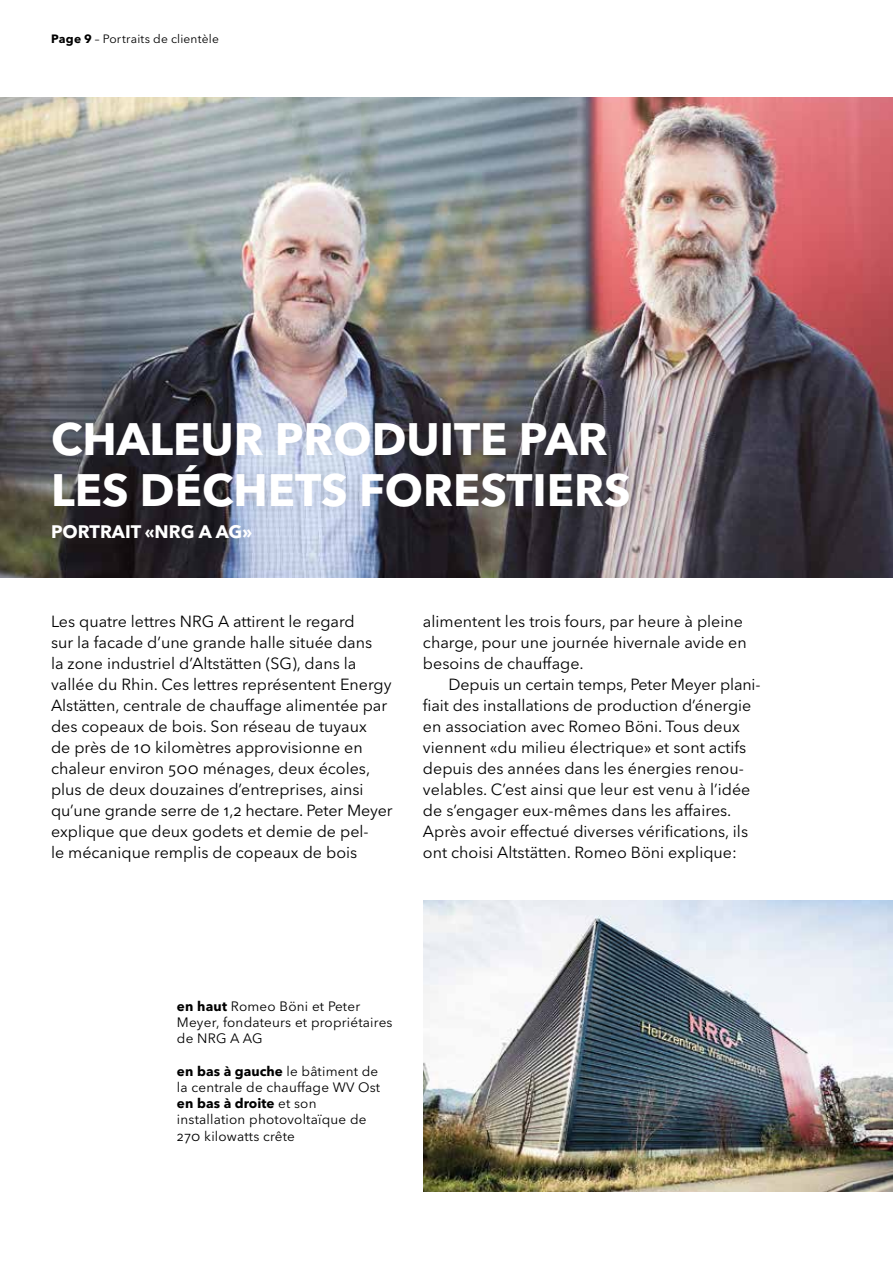
<style>
.page{position:relative;width:893px;height:1263px;background:#fff}
.page>*{position:absolute;margin:0;border:0;box-sizing:border-box;transform-origin:0 0}
.t1{font:700 45px/51px "Avenir Next LT Pro";color:#fff}
.t2{font:700 18px "Avenir Next LT Pro";color:#fff}
.t3{font:16.05px/21px "Avenir Next LT Pro";color:#000}
.t4{font:13.5px/16.2px "Avenir Next LT Pro";letter-spacing:.015em;color:#000}
.t5{font:12px "Avenir Next LT Pro";letter-spacing:.015em;color:#000}
.s1{font-weight:700}
</style>
<div class="page">
<img style="left:0;top:98px;width:893px;height:479px">
<div style="left:37px;top:407px;width:607px;height:146px;background:#000;opacity:.08"></div>
<img style="left:423px;top:900px;width:470px;height:291px">
<p class="t5" style="left:51px;top:32px;width:169px"><span class="s1">Page 9</span> – Portraits de clientèle</p>
<h1 class="t1" style="left:51px;top:413px;width:581px">CHALEUR PRODUITE PAR<br>LES DÉCHETS FORESTIERS</h1>
<p class="t2" style="left:51px;top:521px;width:203px">PORTRAIT «NRG A AG»</p>
<p class="t3" style="left:51px;top:611px;width:343px">Les quatre lettres NRG A attirent le regard<br>sur la facade d’une grande halle située dans<br>la zone industriel d’Altstätten (SG), dans la vallée du Rhin. Ces lettres représentent Energy Alstätten, centrale de chauffage alimentée par des copeaux de bois. Son réseau de tuyaux<br>de près de 10 kilomètres approvisionne en chaleur environ 500 ménages, deux écoles, plus de deux douzaines d’entreprises, ainsi qu’une grande serre de 1,2 hectare. Peter Meyer explique que deux godets et demie de pel-<br>le mécanique remplis de copeaux de bois</p>
<p class="t3" style="left:423px;top:611px;width:325px">alimentent les trois fours, par heure à pleine charge, pour une journée hivernale avide en besoins de chauffage.</p>
<p class="t3" style="left:423px;top:674px;width:339px;text-indent:26px">Depuis un certain temps, Peter Meyer plani&shy;fiait des installations de production d’énergie en association avec Romeo Böni. Tous deux viennent «du milieu électrique» et sont actifs depuis des années dans les énergies renou&shy;velables. C’est ainsi que leur est venu à l’idée de s’engager eux-mêmes dans les affaires.<br>Après avoir effectué diverses vérifications, ils ont choisi Altstätten. Romeo Böni explique:</p>
<p class="t4" style="left:177px;top:998px;width:217px"><span class="s1">en haut</span> Romeo Böni et Peter<br>Meyer, fondateurs et propriétaires de NRG A AG</p>
<p class="t4" style="left:177px;top:1063px;width:205px"><span class="s1">en bas à gauche</span> le bâtiment de la centrale de chauffage WV Ost <span class="s1">en bas à droite</span> et son installation photovoltaïque de<br>270 kilowatts crête</p>
</div>
